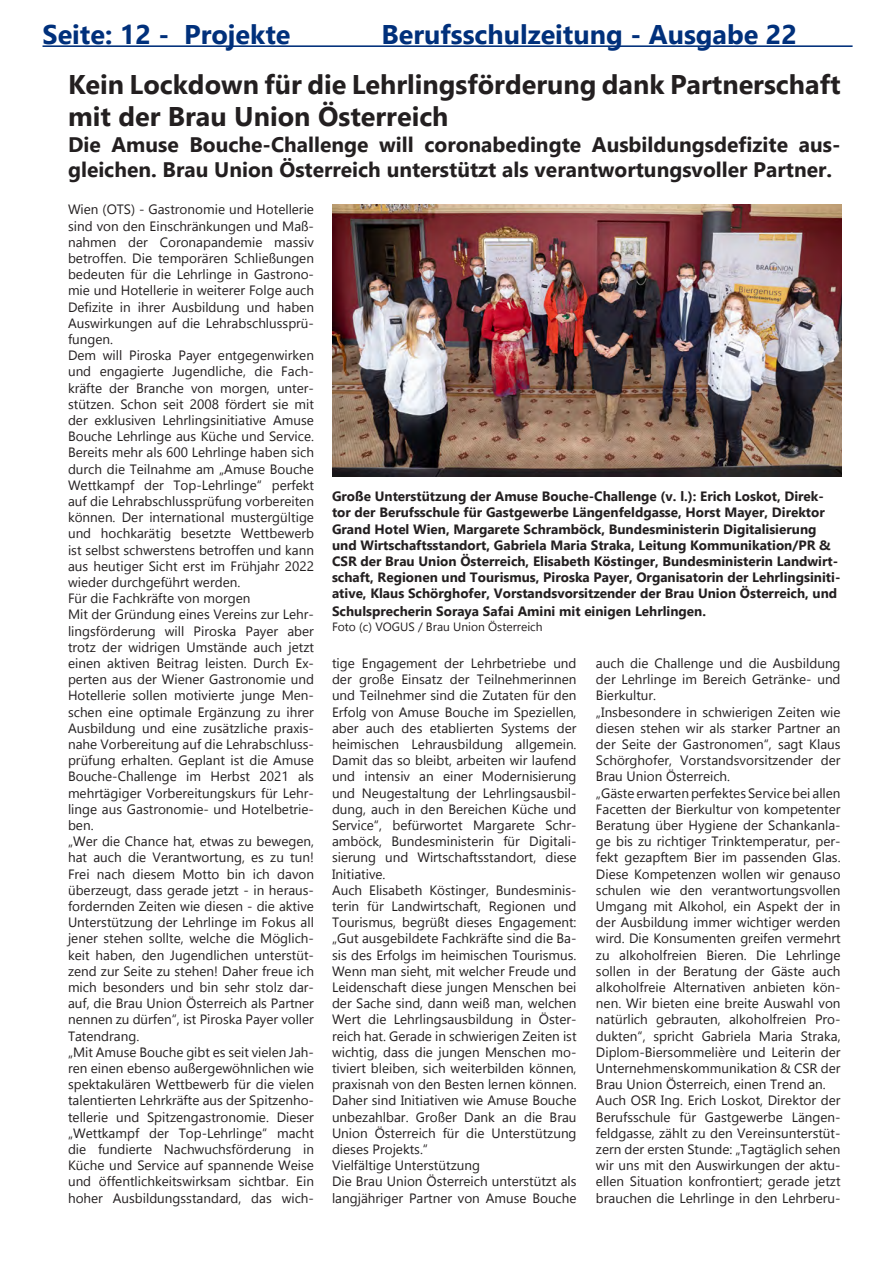
<style>
.page{position:relative;width:893px;height:1263px;background:#fff}
.page>*{position:absolute;margin:0;border:0;box-sizing:border-box;transform-origin:0 0}
.t1{font:700 27px/32.4px "Gadugi";color:#231f20}
.t2{font:700 27px "Gadugi";color:#00307b}
.t3{font:700 21px/25.2px "Gadugi";color:#231f20}
.t4{font:13.5px/16.2px "Gadugi";color:#231f20}
.t5{font:700 13.5px/16.2px "Gadugi";color:#231f20}
.t6{font:12px "Gadugi";color:#231f20}
</style>
<div class="page">
<hr style="left:43px;top:45px;width:810px;height:2px;background:#00307b">
<img style="left:332px;top:205px;width:510px;height:271px">
<h1 class="t2" style="left:43px;top:18px;width:249px">Seite: 12 - Projekte</h1>
<h1 class="t2" style="left:381px;top:18px;width:417px">Berufsschulzeitung - Ausgabe 22</h1>
<h1 class="t1" style="left:68px;top:68px;width:774px">Kein Lockdown für die Lehrlingsförderung dank Partnerschaft mit der Brau Union Österreich</h1>
<h2 class="t3" style="left:68px;top:132px;width:774px">Die Amuse Bouche-Challenge will coronabedingte Ausbildungsdefizite aus&shy;gleichen. Brau Union Österreich unterstützt als verantwortungsvoller Partner.</h2>
<p class="t4" style="left:68px;top:201px;width:247px">Wien (OTS) - Gastronomie und Hotellerie sind von den Einschränkungen und Maß&shy;nahmen der Coronapandemie massiv betroffen. Die temporären Schließungen bedeuten für die Lehrlinge in Gastrono&shy;mie und Hotellerie in weiterer Folge auch Defizite in ihrer Ausbildung und haben Auswirkungen auf die Lehrabschlussprü&shy;fungen.<br>Dem will Piroska Payer entgegenwirken und engagierte Jugendliche, die Fach&shy;kräfte der Branche von morgen, unter&shy;stützen. Schon seit 2008 fördert sie mit der exklusiven Lehrlingsinitiative Amuse Bouche Lehrlinge aus Küche und Service.<br>Bereits mehr als 600 Lehrlinge haben sich durch die Teilnahme am „Amuse Bouche Wettkampf der Top-Lehrlinge“ perfekt auf die Lehrabschlussprüfung vorbereiten können. Der international mustergültige und hochkarätig besetzte Wettbewerb ist selbst schwerstens betroffen und kann aus heutiger Sicht erst im Frühjahr 2022 wieder durchgeführt werden.<br>Für die Fachkräfte von morgen<br>Mit der Gründung eines Vereins zur Lehr&shy;lingsförderung will Piroska Payer aber trotz der widrigen Umstände auch jetzt einen aktiven Beitrag leisten. Durch Ex&shy;perten aus der Wiener Gastronomie und Hotellerie sollen motivierte junge Men&shy;schen eine optimale Ergänzung zu ihrer Ausbildung und eine zusätzliche praxis&shy;nahe Vorbereitung auf die Lehrabschluss&shy;prüfung erhalten. Geplant ist die Amuse Bouche-Challenge im Herbst 2021 als mehrtägiger Vorbereitungskurs für Lehr&shy;linge aus Gastronomie- und Hotelbetrie&shy;ben.<br>„Wer die Chance hat, etwas zu bewegen, hat auch die Verantwortung, es zu tun!<br>Frei nach diesem Motto bin ich davon überzeugt, dass gerade jetzt - in heraus&shy;fordernden Zeiten wie diesen - die aktive Unterstützung der Lehrlinge im Fokus all jener stehen sollte, welche die Möglich&shy;keit haben, den Jugendlichen unterstüt&shy;zend zur Seite zu stehen! Daher freue ich mich besonders und bin sehr stolz dar&shy;auf, die Brau Union Österreich als Partner nennen zu dürfen“, ist Piroska Payer voller Tatendrang.<br>„Mit Amuse Bouche gibt es seit vielen Jah&shy;ren einen ebenso außergewöhnlichen wie spektakulären Wettbewerb für die vielen talentierten Lehrkräfte aus der Spitzenho&shy;tellerie und Spitzengastronomie. Dieser „Wettkampf der Top-Lehrlinge“ macht die fundierte Nachwuchsförderung in Küche und Service auf spannende Weise und öffentlichkeitswirksam sichtbar. Ein hoher Ausbildungsstandard, das wich-</p>
<p class="t5" style="left:332px;top:488px;width:510px">Große Unterstützung der Amuse Bouche-Challenge (v. l.): Erich Loskot, Direk&shy;tor der Berufsschule für Gastgewerbe Längenfeldgasse, Horst Mayer, Direktor Grand Hotel Wien, Margarete Schramböck, Bundesministerin Digitalisierung und Wirtschaftsstandort, Gabriela Maria Straka, Leitung Kommunikation/PR &amp; CSR der Brau Union Österreich, Elisabeth Köstinger, Bundesministerin Landwirt&shy;schaft, Regionen und Tourismus, Piroska Payer, Organisatorin der Lehrlingsiniti&shy;ative, Klaus Schörghofer, Vorstandsvorsitzender der Brau Union Österreich, und</p>
<p class="t5" style="left:332px;top:603px;width:376px">Schulsprecherin Soraya Safai Amini mit einigen Lehrlingen.</p>
<p class="t6" style="left:332px;top:619px;width:212px">Foto (c) VOGUS / Brau Union Österreich</p>
<p class="t4" style="left:332px;top:655px;width:246px">tige Engagement der Lehrbetriebe und der große Einsatz der Teilnehmerinnen und Teilnehmer sind die Zutaten für den Erfolg von Amuse Bouche im Speziellen, aber auch des etablierten Systems der heimischen Lehrausbildung allgemein.<br>Damit das so bleibt, arbeiten wir laufend und intensiv an einer Modernisierung und Neugestaltung der Lehrlingsausbil&shy;dung, auch in den Bereichen Küche und Service“, befürwortet Margarete Schr&shy;amböck, Bundesministerin für Digitali&shy;sierung und Wirtschaftsstandort, diese Initiative.<br>Auch Elisabeth Köstinger, Bundesminis&shy;terin für Landwirtschaft, Regionen und Tourismus, begrüßt dieses Engagement: „Gut ausgebildete Fachkräfte sind die Ba&shy;sis des Erfolgs im heimischen Tourismus.<br>Wenn man sieht, mit welcher Freude und Leidenschaft diese jungen Menschen bei der Sache sind, dann weiß man, welchen Wert die Lehrlingsausbildung in Öster&shy;reich hat. Gerade in schwierigen Zeiten ist wichtig, dass die jungen Menschen mo&shy;tiviert bleiben, sich weiterbilden können, praxisnah von den Besten lernen können.<br>Daher sind Initiativen wie Amuse Bouche unbezahlbar. Großer Dank an die Brau Union Österreich für die Unterstützung dieses Projekts.“<br>Vielfältige Unterstützung<br>Die Brau Union Österreich unterstützt als langjähriger Partner von Amuse Bouche</p>
<p class="t4" style="left:596px;top:655px;width:246px">auch die Challenge und die Ausbildung der Lehrlinge im Bereich Getränke- und Bierkultur.<br>„Insbesondere in schwierigen Zeiten wie diesen stehen wir als starker Partner an der Seite der Gastronomen“, sagt Klaus Schörghofer, Vorstandsvorsitzender der Brau Union Österreich.<br>„Gäste erwarten perfektes Service bei allen Facetten der Bierkultur von kompetenter Beratung über Hygiene der Schankanla&shy;ge bis zu richtiger Trinktemperatur, per&shy;fekt gezapftem Bier im passenden Glas.<br>Diese Kompetenzen wollen wir genauso schulen wie den verantwortungsvollen Umgang mit Alkohol, ein Aspekt der in der Ausbildung immer wichtiger werden wird. Die Konsumenten greifen vermehrt zu alkoholfreien Bieren. Die Lehrlinge sollen in der Beratung der Gäste auch alkoholfreie Alternativen anbieten kön&shy;nen. Wir bieten eine breite Auswahl von natürlich gebrauten, alkoholfreien Pro&shy;dukten“, spricht Gabriela Maria Straka, Diplom-Biersommelière und Leiterin der Unternehmenskommunikation &amp; CSR der Brau Union Österreich, einen Trend an.<br>Auch OSR Ing. Erich Loskot, Direktor der Berufsschule für Gastgewerbe Längen&shy;feldgasse, zählt zu den Vereinsunterstüt&shy;zern der ersten Stunde: „Tagtäglich sehen wir uns mit den Auswirkungen der aktu&shy;ellen Situation konfrontiert; gerade jetzt brauchen die Lehrlinge in den Lehrberu-</p>
</div>
